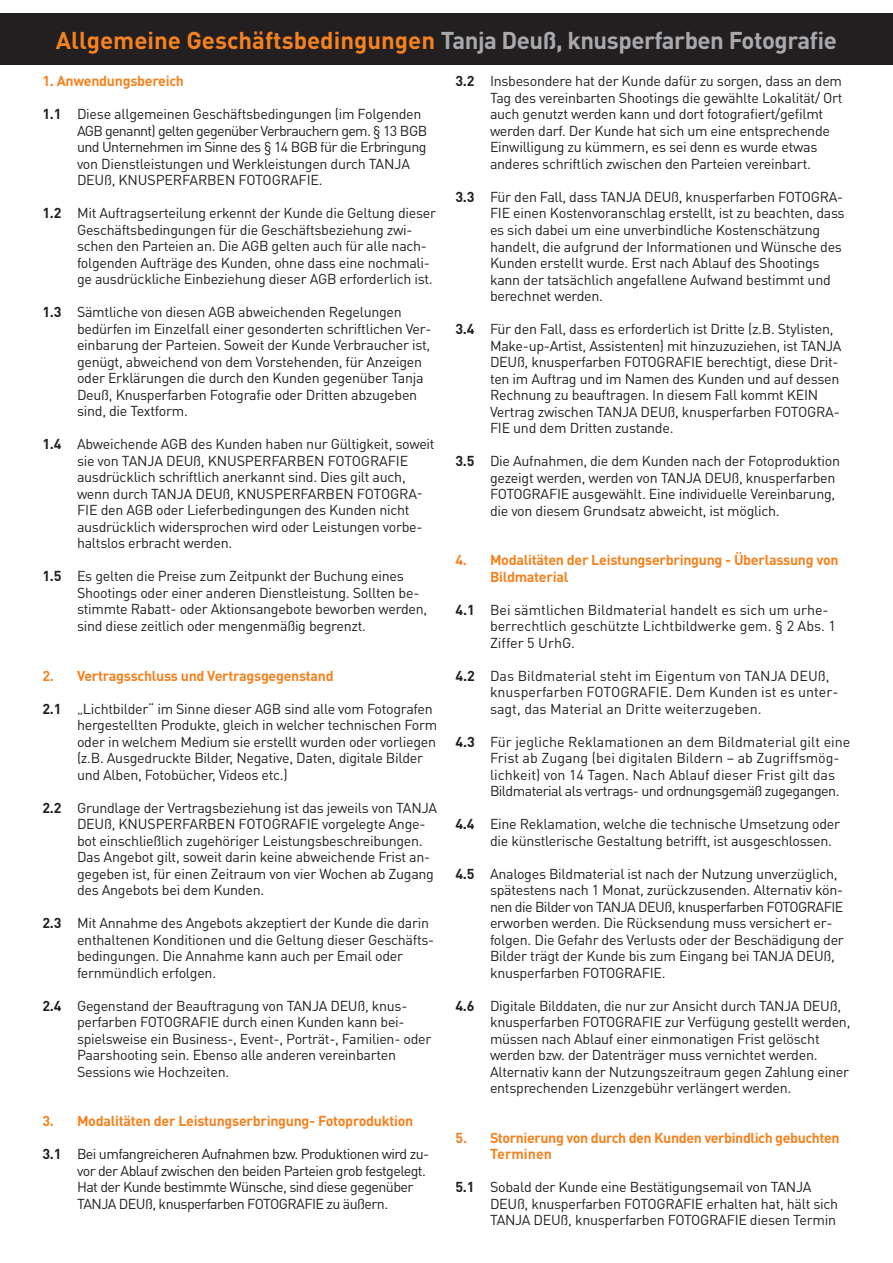
<style>
.page{position:relative;width:893px;height:1263px;background:#fff}
.page>*{position:absolute;margin:0;border:0;box-sizing:border-box;transform-origin:0 0}
.t1{font:700 24px "DIN Pro";color:#a8a9ad}
.t2{font:14.25px/16.5px "DIN Pro";letter-spacing:-.02em;color:#231f20}
.t3{font:14.25px/16.5px "DIN Pro";color:#231f20}
.t4{font:700 14.25px/16.5px "DIN Pro";letter-spacing:-.02em;color:#f58220}
.t5{font:14.25px/16.5px "DIN Pro";letter-spacing:-.04em;color:#231f20}
.s1{color:#f58220}
.s2{font-weight:700}
</style>
<div class="page">
<div style="left:0;top:14px;width:893px;height:51px;background:#231f20"></div>
<h1 class="t1" style="left:56px;top:24px;width:783px"><span class="s1">Allgemeine Geschäftsbedingungen</span> Tanja Deuß, knusperfarben Fotografie</h1>
<p class="t4" style="left:43px;top:72px;width:143px">1. Anwendungsbereich</p>
<p class="t2" style="left:77px;top:105px;width:352px;text-indent:-34px"><span class="s2">1.1</span> Diese allgemeinen Geschäftsbedingungen (im Folgenden AGB genannt) gelten gegenüber Verbrauchern gem. § 13 BGB und Unternehmen im Sinne des § 14 BGB für die Erbringung von Dienstleistungen und Werkleistungen durch TANJA DEUß, KNUSPERFARBEN FOTOGRAFIE.</p>
<p class="t2" style="left:77px;top:204px;width:361px;text-indent:-34px"><span class="s2">1.2</span> Mit Auftragserteilung erkennt der Kunde die Geltung dieser Geschäftsbedingungen für die Geschäftsbeziehung zwi&shy;schen den Parteien an. Die AGB gelten auch für alle nach&shy;folgenden Aufträge des Kunden, ohne dass eine nochmali&shy;ge ausdrückliche Einbeziehung dieser AGB erforderlich ist.</p>
<p class="t2" style="left:77px;top:303px;width:356px;text-indent:-34px"><span class="s2">1.3</span> Sämtliche von diesen AGB abweichenden Regelungen bedürfen im Einzelfall einer gesonderten schriftlichen Ver&shy;einbarung der Parteien. Soweit der Kunde Verbraucher ist, genügt, abweichend von dem Vorstehenden, für Anzeigen oder Erklärungen die durch den Kunden gegenüber Tanja Deuß, Knusperfarben Fotografie oder Dritten abzugeben sind, die Textform.</p>
<p class="t2" style="left:77px;top:435px;width:359px;text-indent:-34px"><span class="s2">1.4</span> Abweichende AGB des Kunden haben nur Gültigkeit, soweit sie von TANJA DEUß, KNUSPERFARBEN FOTOGRAFIE ausdrücklich schriftlich anerkannt sind. Dies gilt auch, wenn durch TANJA DEUß, KNUSPERFARBEN FOTOGRA-FIE den AGB oder Lieferbedingungen des Kunden nicht ausdrücklich widersprochen wird oder Leistungen vorbe&shy;haltslos erbracht werden.</p>
<p class="t2" style="left:77px;top:567px;width:352px;text-indent:-34px"><span class="s2">1.5</span> Es gelten die Preise zum Zeitpunkt der Buchung eines Shootings oder einer anderen Dienstleistung. Sollten be&shy;stimmte Rabatt- oder Aktionsangebote beworben werden, sind diese zeitlich oder mengenmäßig begrenzt.</p>
<p class="t4" style="left:43px;top:666px;width:293px">2. Vertragsschluss und Vertragsgegenstand</p>
<p class="t2" style="left:77px;top:699px;width:362px;text-indent:-34px"><span class="s2">2.1</span> „Lichtbilder“ im Sinne dieser AGB sind alle vom Fotografen hergestellten Produkte, gleich in welcher technischen Form oder in welchem Medium sie erstellt wurden oder vorliegen (z.B. Ausgedruckte Bilder, Negative, Daten, digitale Bilder und Alben, Fotobücher, Videos etc.)</p>
<p class="t2" style="left:77px;top:798px;width:362px;text-indent:-34px"><span class="s2">2.2</span> Grundlage der Vertragsbeziehung ist das jeweils von TANJA DEUß, KNUSPERFARBEN FOTOGRAFIE vorgelegte Ange&shy;bot einschließlich zugehöriger Leistungsbeschreibungen.<br>Das Angebot gilt, soweit darin keine abweichende Frist an&shy;gegeben ist, für einen Zeitraum von vier Wochen ab Zugang des Angebots bei dem Kunden.</p>
<p class="t2" style="left:77px;top:914px;width:359px;text-indent:-34px"><span class="s2">2.3</span> Mit Annahme des Angebots akzeptiert der Kunde die darin enthaltenen Konditionen und die Geltung dieser Geschäfts&shy;bedingungen. Die Annahme kann auch per Email oder fernmündlich erfolgen.</p>
<p class="t2" style="left:77px;top:996px;width:356px;text-indent:-34px"><span class="s2">2.4</span> Gegenstand der Beauftragung von TANJA DEUß, knus&shy;perfarben FOTOGRAFIE durch einen Kunden kann bei&shy;spielsweise ein Business-, Event-, Porträt-, Familien- oder Paarshooting sein. Ebenso alle anderen vereinbarten Sessions wie Hochzeiten.</p>
<p class="t4" style="left:43px;top:1112px;width:372px">3. Modalitäten der Leistungserbringung- Fotoproduktion</p>
<p class="t5" style="left:77px;top:1145px;width:354px;text-indent:-34px"><span class="s2">3.1</span> Bei umfangreicheren Aufnahmen bzw. Produktionen wird zu&shy;vor der Ablauf zwischen den beiden Parteien grob festgelegt.<br>Hat der Kunde bestimmte Wünsche, sind diese gegenüber TANJA DEUß, knusperfarben FOTOGRAFIE zu äußern.</p>
<p class="t2" style="left:490px;top:72px;width:354px;text-indent:-34px"><span class="s2">3.2</span> Insbesondere hat der Kunde dafür zu sorgen, dass an dem Tag des vereinbarten Shootings die gewählte Lokalität/ Ort auch genutzt werden kann und dort fotografiert/gefilmt werden darf. Der Kunde hat sich um eine entsprechende Einwilligung zu kümmern, es sei denn es wurde etwas anderes schriftlich zwischen den Parteien vereinbart.</p>
<p class="t2" style="left:490px;top:188px;width:356px;text-indent:-34px"><span class="s2">3.3</span> Für den Fall, dass TANJA DEUß, knusperfarben FOTOGRA-FIE einen Kostenvoranschlag erstellt, ist zu beachten, dass es sich dabei um eine unverbindliche Kostenschätzung handelt, die aufgrund der Informationen und Wünsche des Kunden erstellt wurde. Erst nach Ablauf des Shootings kann der tatsächlich angefallene Aufwand bestimmt und berechnet werden.</p>
<p class="t2" style="left:490px;top:320px;width:353px;text-indent:-34px"><span class="s2">3.4</span> Für den Fall, dass es erforderlich ist Dritte (z.B. Stylisten, Make-up-Artist, Assistenten) mit hinzuzuziehen, ist TANJA DEUß, knusperfarben FOTOGRAFIE berechtigt, diese Drit&shy;ten im Auftrag und im Namen des Kunden und auf dessen Rechnung zu beauftragen. In diesem Fall kommt KEIN Vertrag zwischen TANJA DEUß, knusperfarben FOTOGRA-FIE und dem Dritten zustande.</p>
<p class="t2" style="left:490px;top:452px;width:352px;text-indent:-34px"><span class="s2">3.5</span> Die Aufnahmen, die dem Kunden nach der Fotoproduktion gezeigt werden, werden von TANJA DEUß, knusperfarben FOTOGRAFIE ausgewählt. Eine individuelle Vereinbarung, die von diesem Grundsatz abweicht, ist möglich.</p>
<p class="t4" style="left:490px;top:551px;width:350px;text-indent:-34px">4. Modalitäten der Leistungserbringung - Überlassung von<br>Bildmaterial</p>
<p class="t3" style="left:490px;top:601px;width:348px;text-indent:-34px"><span class="s2">4.1</span> Bei sämtlichen Bildmaterial handelt es sich um urhe&shy;berrechtlich geschützte Lichtbildwerke gem. § 2 Abs. 1<br>Ziffer 5 UrhG.</p>
<p class="t3" style="left:490px;top:667px;width:350px;text-indent:-34px"><span class="s2">4.2</span> Das Bildmaterial steht im Eigentum von TANJA DEUß, knusperfarben FOTOGRAFIE. Dem Kunden ist es unter&shy;sagt, das Material an Dritte weiterzugeben.</p>
<p class="t3" style="left:490px;top:733px;width:362px;text-indent:-34px"><span class="s2">4.3</span> Für jegliche Reklamationen an dem Bildmaterial gilt eine Frist ab Zugang (bei digitalen Bildern – ab Zugriffsmög&shy;lichkeit) von 14 Tagen. Nach Ablauf dieser Frist gilt das Bildmaterial als vertrags- und ordnungsgemäß zugegangen.</p>
<p class="t2" style="left:490px;top:815px;width:352px;text-indent:-34px"><span class="s2">4.4</span> Eine Reklamation, welche die technische Umsetzung oder die künstlerische Gestaltung betrifft, ist ausgeschlossen.</p>
<p class="t2" style="left:490px;top:865px;width:355px;text-indent:-34px"><span class="s2">4.5</span> Analoges Bildmaterial ist nach der Nutzung unverzüglich, spätestens nach 1 Monat, zurückzusenden. Alternativ kön&shy;nen die Bilder von TANJA DEUß, knusperfarben FOTOGRAFIE erworben werden. Die Rücksendung muss versichert er&shy;folgen. Die Gefahr des Verlusts oder der Beschädigung der Bilder trägt der Kunde bis zum Eingang bei TANJA DEUß, knusperfarben FOTOGRAFIE.</p>
<p class="t2" style="left:490px;top:997px;width:362px;text-indent:-34px"><span class="s2">4.6</span> Digitale Bilddaten, die nur zur Ansicht durch TANJA DEUß, knusperfarben FOTOGRAFIE zur Verfügung gestellt werden, müssen nach Ablauf einer einmonatigen Frist gelöscht werden bzw. der Datenträger muss vernichtet werden.<br>Alternativ kann der Nutzungszeitraum gegen Zahlung einer entsprechenden Lizenzgebühr verlängert werden.</p>
<p class="t4" style="left:490px;top:1129px;width:351px;text-indent:-34px">5. Stornierung von durch den Kunden verbindlich gebuchten<br>Terminen</p>
<p class="t2" style="left:490px;top:1178px;width:350px;text-indent:-34px"><span class="s2">5.1</span> Sobald der Kunde eine Bestätigungsemail von TANJA<br>DEUß, knusperfarben FOTOGRAFIE erhalten hat, hält sich<br>TANJA DEUß, knusperfarben FOTOGRAFIE diesen Termin</p>
</div>
